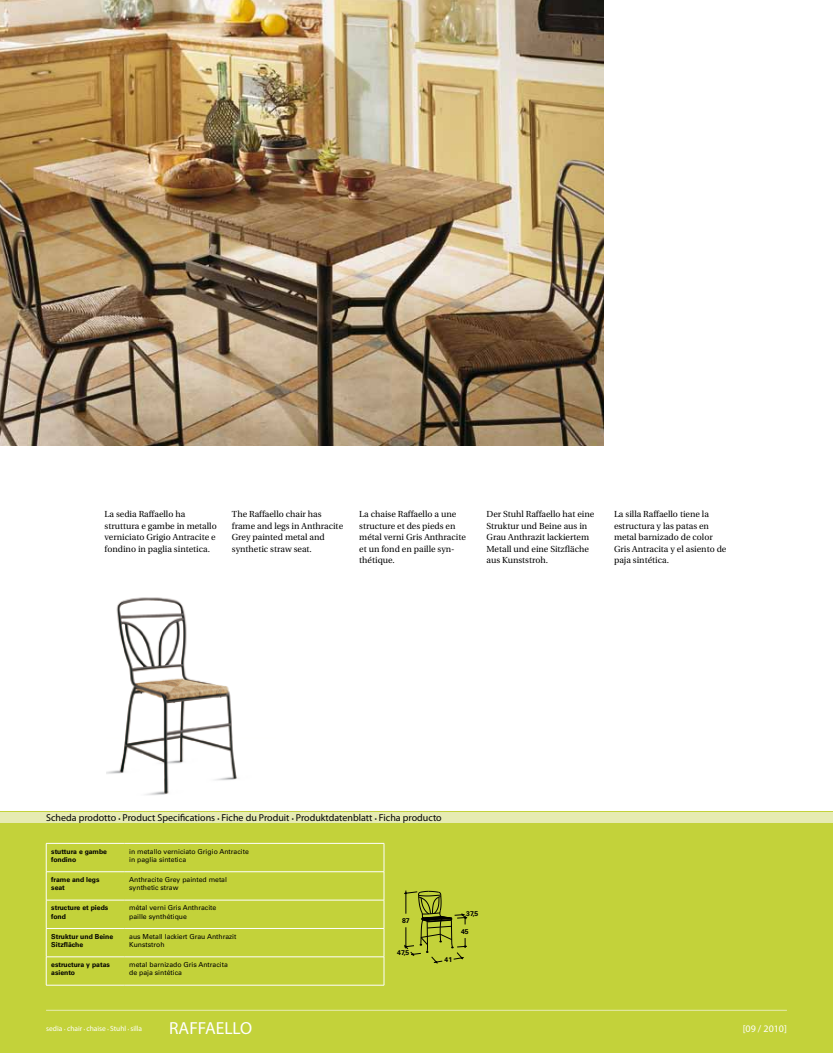
<style>
.page{position:relative;width:833px;height:1053px;background:#fff}
.page>*{position:absolute;margin:0;border:0;box-sizing:border-box;transform-origin:0 0}
.t1{font:17.5px "Myriad Pro";color:#fff}
.t2{font:10px "Myriad Pro";color:#000}
.t3{font:10px "Myriad Pro";color:#fff}
.t4{font:8.75px/11.5px "Utopia";color:#000}
.t5{font:7.5px "Myriad Pro";color:#fff}
.t6{font:6.88px/8.2px "Univers";color:#000}
.t7{font:700 6.88px/8.2px "Univers";color:#000}
.s1{font-size:7.5px}
.s2{font-size:5px}
</style>
<div class="page">
<div style="left:0;top:811px;width:833px;height:241px;background:#c3d23a"></div>
<div style="left:0;top:811px;width:833px;height:11px;background:#e6ebb2"></div>
<hr style="left:46px;top:1009px;width:741px;height:1px;background:#e6ebb2">
<svg style="left:404px;top:890px;width:63px;height:73px"></svg>
<img style="left:0;top:0;width:603px;height:445px">
<img style="left:106px;top:597px;width:131px;height:198px">
<hr style="left:46px;top:843px;width:78px;height:1px;background:#fff">
<hr style="left:124px;top:843px;width:260px;height:1px;background:#fff">
<hr style="left:46px;top:871px;width:78px;height:1px;background:#fff">
<hr style="left:124px;top:871px;width:260px;height:1px;background:#fff">
<hr style="left:46px;top:899px;width:78px;height:1px;background:#fff">
<hr style="left:124px;top:899px;width:260px;height:1px;background:#fff">
<hr style="left:46px;top:928px;width:78px;height:1px;background:#fff">
<hr style="left:124px;top:928px;width:260px;height:1px;background:#fff">
<hr style="left:46px;top:956px;width:78px;height:1px;background:#fff">
<svg style="left:46px;top:843px;width:1px;height:141px"></svg>
<hr style="left:124px;top:956px;width:260px;height:1px;background:#fff">
<svg style="left:384px;top:843px;width:1px;height:141px"></svg>
<hr style="left:46px;top:984px;width:78px;height:1px;background:#fff">
<hr style="left:124px;top:984px;width:260px;height:1px;background:#fff">
<p class="t4" style="left:105px;top:508px;width:114px">La sedia Raffaello ha struttura e gambe in metallo verniciato Grigio Antracite e fondino in paglia sintetica.</p>
<p class="t4" style="left:232px;top:508px;width:113px">The Raffaello chair has frame and legs in Anthracite<br>Grey painted metal and synthetic straw seat.</p>
<p class="t4" style="left:359px;top:508px;width:108px">La chaise Raffaello a une structure et des pieds en métal verni Gris Anthracite et un fond en paille syn&shy;thétique.</p>
<p class="t4" style="left:486px;top:508px;width:109px">Der Stuhl Raffaello hat eine<br>Struktur und Beine aus in<br>Grau Anthrazit lackiertem<br>Metall und eine Sitzfläche aus Kunststroh.</p>
<p class="t4" style="left:614px;top:508px;width:114px">La silla Raffaello tiene la estructura y las patas en metal barnizado de color<br>Gris Antracita y el asiento de paja sintética.</p>
<p class="t2" style="left:46px;top:811px;width:397px">Scheda prodotto <span class="s1">•</span> Product Specifications <span class="s1">•</span> Fiche du Produit <span class="s1">•</span> Produktdatenblatt <span class="s1">•</span> Ficha producto</p>
<p class="t7" style="left:51px;top:847px;width:57px">stuttura e gambe fondino</p>
<p class="t6" style="left:129px;top:847px;width:121px">in metallo verniciato Grigio Antracite in paglia sintetica</p>
<p class="t7" style="left:51px;top:875px;width:50px">frame and legs seat</p>
<p class="t6" style="left:129px;top:875px;width:99px">Anthracite Grey painted metal synthetic straw</p>
<p class="t7" style="left:51px;top:903px;width:59px">structure et pieds fond</p>
<p class="t6" style="left:129px;top:903px;width:89px">métal verni Gris Anthracite paille synthétique</p>
<p class="t7" style="left:51px;top:932px;width:63px">Struktur und Beine<br>Sitzfläche</p>
<p class="t6" style="left:129px;top:932px;width:109px">aus Metall lackiert Grau Anthrazit<br>Kunststroh</p>
<p class="t7" style="left:51px;top:960px;width:60px">estructura y patas asiento</p>
<p class="t6" style="left:129px;top:960px;width:100px">metal barnizado Gris Antracita de paja sintética</p>
<p class="t7" style="left:402px;top:916px;width:9px">87</p>
<p class="t7" style="left:397px;top:948px;width:14px">47,5</p>
<p class="t7" style="left:444px;top:955px;width:9px">41</p>
<p class="t7" style="left:466px;top:909px;width:14px">37,5</p>
<p class="t7" style="left:461px;top:926px;width:9px">45</p>
<h1 class="t1" style="left:169px;top:1017px;width:85px">RAFFAELLO</h1>
<p class="t5" style="left:46px;top:1023px;width:98px">sedia <span class="s2">•</span> chair <span class="s2">•</span> chaise <span class="s2">•</span> Stuhl <span class="s2">•</span> silla</p>
<p class="t3" style="left:742px;top:1022px;width:46px">[09 / 2010]</p>
</div>
